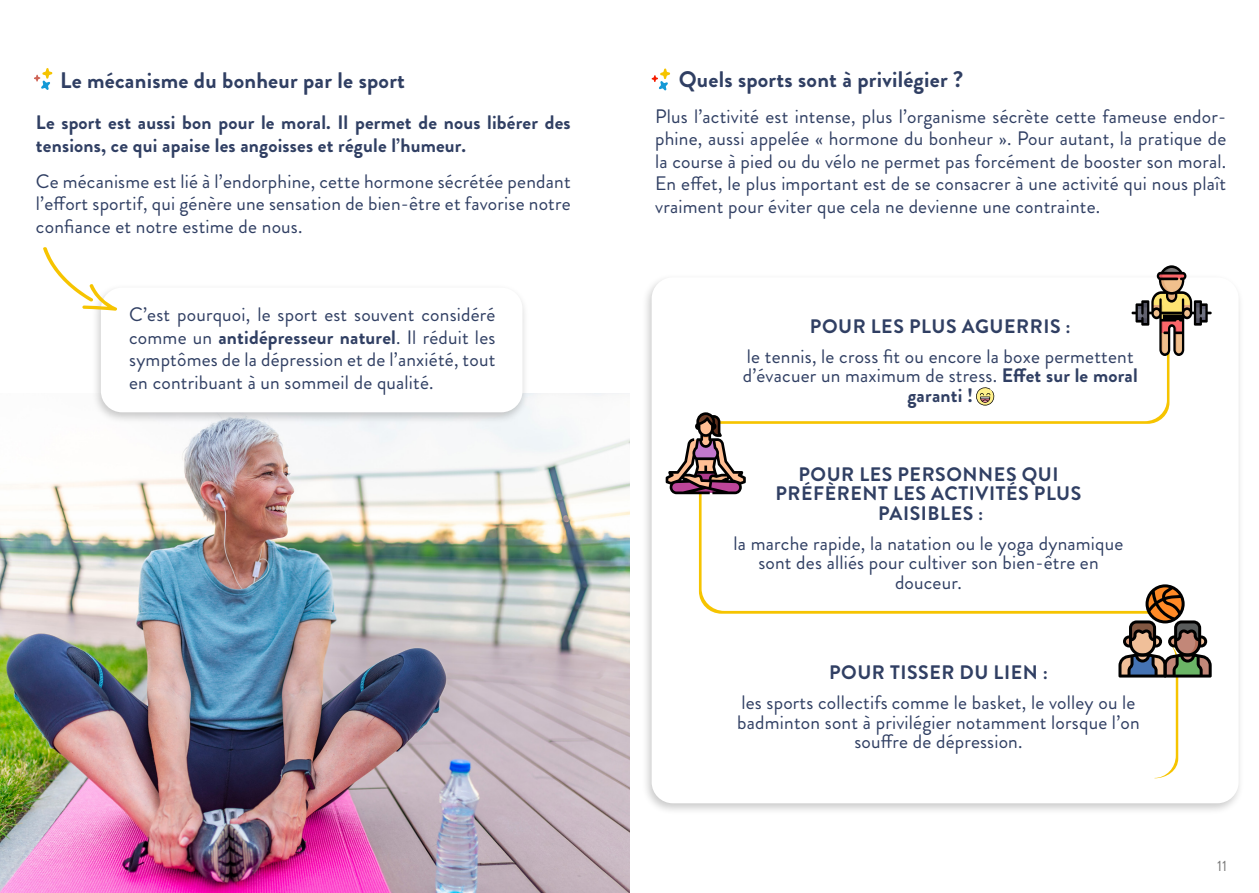
<style>
.page{position:relative;width:1259px;height:893px;background:#fff}
.page>*{position:absolute;margin:0;border:0;box-sizing:border-box;transform-origin:0 0}
.t1{font:700 22.5px "Brandon Grotesque";letter-spacing:.01em;color:#303f63}
.t2{font:19.5px/22.5px "Brandon Grotesque";letter-spacing:.01em;color:#303f63;text-align:justify}
.t3{font:700 19.5px/22.5px "Brandon Grotesque";letter-spacing:.01em;color:#303f63}
.t4{font:700 19.5px/19.5px "Brandon Grotesque";letter-spacing:.03em;color:#303f63;text-align:center}
.t5{font:15px "Brandon Grotesque";color:#7c7c7c}
.s1{font-weight:700}
</style>
<div class="page">
<svg style="left:34px;top:68px;width:19px;height:22px"></svg>
<img style="left:0;top:393px;width:629px;height:500px">
<div style="left:91px;top:283px;width:438px;height:141px;background:#000;opacity:.21"></div>
<div style="left:101px;top:288px;width:421px;height:124px;background:#fff;border-radius:21px"></div>
<div style="left:641px;top:273px;width:603px;height:542px;background:#000;opacity:.21"></div>
<div style="left:651px;top:277px;width:587px;height:526px;background:#fff;border-radius:21px"></div>
<svg style="left:746px;top:356px;width:423px;height:68px"></svg>
<svg style="left:699px;top:494px;width:419px;height:120px"></svg>
<svg style="left:651px;top:68px;width:19px;height:23px"></svg>
<svg style="left:1131px;top:265px;width:80px;height:91px"></svg>
<svg style="left:665px;top:412px;width:81px;height:82px"></svg>
<svg style="left:1118px;top:584px;width:93px;height:194px"></svg>
<svg style="left:976px;top:387px;width:18px;height:19px"></svg>
<svg style="left:43px;top:247px;width:75px;height:64px"></svg>
<p class="t1" style="left:60px;top:64px;width:346px">Le mécanisme du bonheur par le sport</p>
<p class="t3" style="left:36px;top:112px;width:536px">Le sport est aussi bon pour le moral. Il permet de nous libérer des tensions, ce qui apaise les angoisses et régule l’humeur.</p>
<p class="t2" style="left:36px;top:170px;width:536px">Ce mécanisme est lié à l’endorphine, cette hormone sécrétée pendant l’effort sportif, qui génère une sensation de bien-être et favorise notre confiance et notre estime de nous.</p>
<p class="t2" style="left:129px;top:303px;width:368px">C’est pourquoi, le sport est souvent considéré comme un <span class="s1">antidépresseur naturel</span>. Il réduit les symptômes de la dépression et de l’anxiété, tout en contribuant à un sommeil de qualité.</p>
<p class="t1" style="left:679px;top:64px;width:286px">Quels sports sont à privilégier ?</p>
<p class="t2" style="left:655px;top:105px;width:573px">Plus l’activité est intense, plus l’organisme sécrète cette fameuse endor&shy;phine, aussi appelée « hormone du bonheur ». Pour autant, la pratique de la course à pied ou du vélo ne permet pas forcément de booster son moral.<br>En effet, le plus important est de se consacrer à une activité qui nous plaît vraiment pour éviter que cela ne devienne une contrainte.</p>
<p class="t4" style="left:810px;top:317px;width:262px">POUR LES PLUS AGUERRIS :</p>
<p class="t2" style="left:743px;top:347px;width:396px;line-height:19.5px;text-align:center">le tennis, le cross fit ou encore la boxe permettent d’évacuer un maximum de stress. <span class="s1">Effet sur le moral garanti !</span></p>
<p class="t4" style="left:775px;top:464px;width:307px">POUR LES PERSONNES QUI<br>PRÉFÈRENT LES ACTIVITÉS PLUS<br>PAISIBLES :</p>
<p class="t2" style="left:733px;top:533px;width:391px;line-height:19.5px;text-align:center">la marche rapide, la natation ou le yoga dynamique sont des alliés pour cultiver son bien-être en douceur.</p>
<p class="t4" style="left:829px;top:663px;width:220px">POUR TISSER DU LIEN :</p>
<p class="t2" style="left:737px;top:693px;width:404px;line-height:19.5px;text-align:center">les sports collectifs comme le basket, le volley ou le badminton sont à privilégier notamment lorsque l’on souffre de dépression.</p>
<p class="t5" style="left:1217px;top:855px;width:11px">11</p>
</div>
